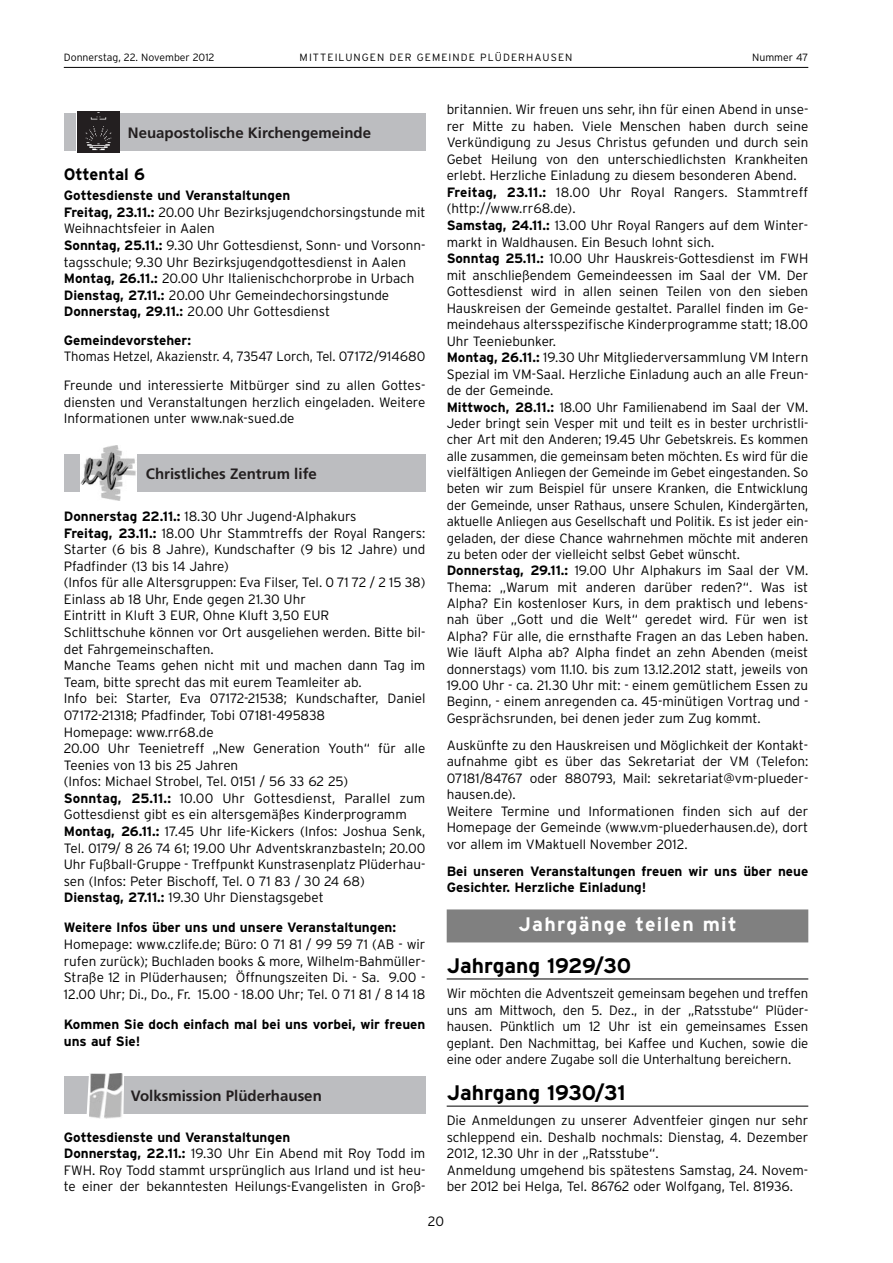
<style>
.page{position:relative;width:893px;height:1263px;background:#fff}
.page>*{position:absolute;margin:0;border:0;box-sizing:border-box;transform-origin:0 0}
.t1{font:700 21px "Interstate";color:#000}
.t2{font:700 19.5px "Interstate";letter-spacing:.07em;color:#fff}
.t3{font:700 16.5px "Interstate";letter-spacing:-.005em;color:#000}
.t4{font:700 15px "Frutiger";color:#231f20}
.t5{font:300 13.5px/16.5px "Interstate";color:#000}
.t6{font:700 13.5px/16.6px "Interstate";color:#000}
.t7{font:300 10.5px "Interstate";letter-spacing:.105em;color:#000}
.t8{font:300 10.5px "Interstate";color:#000}
.s1{font-weight:700}
</style>
<div class="page">
<hr style="left:64px;top:67px;width:744px;height:1px;background:#000">
<div style="left:64px;top:1076px;width:361px;height:38px;background:#bcbdc0"></div>
<svg style="left:86px;top:1073px;width:38px;height:46px"></svg>
<img style="left:90px;top:1074px;width:32px;height:44px">
<div style="left:64px;top:455px;width:361px;height:37px;background:#bcbdc0"></div>
<img style="left:81px;top:445px;width:56px;height:56px">
<div style="left:64px;top:114px;width:361px;height:37px;background:#bcbdc0"></div>
<div style="left:76px;top:111px;width:44px;height:42px;background:#231f20"></div>
<img style="left:85px;top:112px;width:27px;height:39px">
<div style="left:446px;top:909px;width:362px;height:33px;background:#808080"></div>
<hr style="left:446px;top:979px;width:362px;height:1px;background:#000">
<hr style="left:446px;top:1106px;width:362px;height:1px;background:#000">
<p class="t8" style="left:64px;top:53px;width:152px">Donnerstag, 22. November 2012</p>
<p class="t7" style="left:299px;top:53px;width:274px">MITTEILUNGEN DER GEMEINDE PLÜDERHAUSEN</p>
<p class="t8" style="left:752px;top:53px;width:58px">Nummer 47</p>
<p class="t4" style="left:128px;top:127px;width:245px">Neuapostolische Kirchengemeinde</p>
<p class="t3" style="left:64px;top:169px;width:83px">Ottental 6</p>
<p class="t5" style="left:64px;top:188px;width:363px"><span class="s1">Gottesdienste und Veranstaltungen<br>Freitag, 23.11.:</span> 20.00 Uhr Bezirksjugendchorsingstunde mit Weihnachtsfeier in Aalen<br><span class="s1">Sonntag, 25.11.:</span> 9.30 Uhr Gottesdienst, Sonn- und Vorsonn&shy;tagsschule; 9.30 Uhr Bezirksjugendgottesdienst in Aalen <span class="s1">Montag, 26.11.:</span> 20.00 Uhr Italienischchorprobe in Urbach <span class="s1">Dienstag, 27.11.:</span> 20.00 Uhr Gemeindechorsingstunde <span class="s1">Donnerstag, 29.11.:</span> 20.00 Uhr Gottesdienst</p>
<p class="t6" style="left:64px;top:333px;width:129px">Gemeindevorsteher:</p>
<p class="t5" style="left:64px;top:344px;width:363px;line-height:28.7px">Thomas Hetzel, Akazienstr. 4, 73547 Lorch, Tel. 07172/914680<br>Freunde und interessierte Mitbürger sind zu allen Gottes-</p>
<p class="t5" style="left:64px;top:395px;width:363px">diensten und Veranstaltungen herzlich eingeladen. Weitere<br>Informationen unter www.nak-sued.de</p>
<p class="t4" style="left:146px;top:468px;width:172px">Christliches Zentrum life</p>
<p class="t5" style="left:64px;top:509px;width:363px"><span class="s1">Donnerstag 22.11.:</span> 18.30 Uhr Jugend-Alphakurs<br><span class="s1">Freitag, 23.11.:</span> 18.00 Uhr Stammtreffs der Royal Rangers:<br>Starter (6 bis 8 Jahre), Kundschafter (9 bis 12 Jahre) und Pfadfinder (13 bis 14 Jahre)<br>(Infos für alle Altersgruppen: Eva Filser, Tel. 0 71 72 / 2 15 38)<br>Einlass ab 18 Uhr, Ende gegen 21.30 Uhr<br>Eintritt in Kluft 3 EUR, Ohne Kluft 3,50 EUR<br>Schlittschuhe können vor Ort ausgeliehen werden. Bitte bil&shy;det Fahrgemeinschaften.<br>Manche Teams gehen nicht mit und machen dann Tag im Team, bitte sprecht das mit eurem Teamleiter ab.<br>Info bei: Starter, Eva 07172-21538; Kundschafter, Daniel 07172-21318; Pfadfinder, Tobi 07181-495838<br>Homepage: www.rr68.de<br>20.00 Uhr Teenietreff „New Generation Youth“ für alle Teenies von 13 bis 25 Jahren<br>(Infos: Michael Strobel, Tel. 0151 / 56 33 62 25)<br><span class="s1">Sonntag, 25.11.:</span> 10.00 Uhr Gottesdienst, Parallel zum Gottesdienst gibt es ein altersgemäßes Kinderprogramm <span class="s1">Montag, 26.11.:</span> 17.45 Uhr life-Kickers (Infos: Joshua Senk, Tel. 0179/ 8 26 74 61; 19.00 Uhr Adventskranzbasteln; 20.00<br>Uhr Fußball-Gruppe - Treffpunkt Kunstrasenplatz Plüderhau&shy;sen (Infos: Peter Bischoff, Tel. 0 71 83 / 30 24 68)<br><span class="s1">Dienstag, 27.11.:</span> 19.30 Uhr Dienstagsgebet</p>
<p class="t6" style="left:64px;top:920px;width:334px">Weitere Infos über uns und unsere Veranstaltungen:</p>
<p class="t5" style="left:64px;top:937px;width:363px;text-align:justify">Homepage: www.czlife.de; Büro: 0 71 81 / 99 59 71 (AB - wir rufen zurück); Buchladen books &amp; more, Wilhelm-Bahmüller-Straße 12 in Plüderhausen; Öffnungszeiten Di. - Sa. 9.00 - 12.00 Uhr; Di., Do., Fr. 15.00 - 18.00 Uhr; Tel. 0 71 81 / 8 14 18</p>
<p class="t6" style="left:64px;top:1017px;width:363px">Kommen Sie doch einfach mal bei uns vorbei, wir freuen uns auf Sie!</p>
<p class="t4" style="left:131px;top:1090px;width:192px">Volksmission Plüderhausen</p>
<p class="t5" style="left:64px;top:1130px;width:363px"><span class="s1">Gottesdienste und Veranstaltungen<br>Donnerstag, 22.11.:</span> 19.30 Uhr Ein Abend mit Roy Todd im FWH. Roy Todd stammt ursprünglich aus Irland und ist heu&shy;te einer der bekanntesten Heilungs-Evangelisten in Groß-</p>
<p class="t5" style="left:446px;top:103px;width:363px">britannien. Wir freuen uns sehr, ihn für einen Abend in unse&shy;rer Mitte zu haben. Viele Menschen haben durch seine Verkündigung zu Jesus Christus gefunden und durch sein Gebet Heilung von den unterschiedlichsten Krankheiten erlebt. Herzliche Einladung zu diesem besonderen Abend.<br><span class="s1">Freitag, 23.11.:</span> 18.00 Uhr Royal Rangers. Stammtreff (http://www.rr68.de).<br><span class="s1">Samstag, 24.11.:</span> 13.00 Uhr Royal Rangers auf dem Winter&shy;markt in Waldhausen. Ein Besuch lohnt sich.<br><span class="s1">Sonntag 25.11.:</span> 10.00 Uhr Hauskreis-Gottesdienst im FWH mit anschließendem Gemeindeessen im Saal der VM. Der Gottesdienst wird in allen seinen Teilen von den sieben Hauskreisen der Gemeinde gestaltet. Parallel finden im Ge&shy;meindehaus altersspezifische Kinderprogramme statt; 18.00<br>Uhr Teeniebunker.<br><span class="s1">Montag, 26.11.:</span> 19.30 Uhr Mitgliederversammlung VM Intern Spezial im VM-Saal. Herzliche Einladung auch an alle Freun&shy;de der Gemeinde.<br><span class="s1">Mittwoch, 28.11.:</span> 18.00 Uhr Familienabend im Saal der VM.<br>Jeder bringt sein Vesper mit und teilt es in bester urchristli&shy;cher Art mit den Anderen; 19.45 Uhr Gebetskreis. Es kommen alle zusammen, die gemeinsam beten möchten. Es wird für die vielfältigen Anliegen der Gemeinde im Gebet eingestanden. So beten wir zum Beispiel für unsere Kranken, die Entwicklung der Gemeinde, unser Rathaus, unsere Schulen, Kindergärten, aktuelle Anliegen aus Gesellschaft und Politik. Es ist jeder ein&shy;geladen, der diese Chance wahrnehmen möchte mit anderen zu beten oder der vielleicht selbst Gebet wünscht.<br><span class="s1">Donnerstag, 29.11.:</span> 19.00 Uhr Alphakurs im Saal der VM.<br>Thema: „Warum mit anderen darüber reden?“. Was ist Alpha? Ein kostenloser Kurs, in dem praktisch und lebens&shy;nah über „Gott und die Welt“ geredet wird. Für wen ist Alpha? Für alle, die ernsthafte Fragen an das Leben haben.<br>Wie läuft Alpha ab? Alpha findet an zehn Abenden (meist donnerstags) vom 11.10. bis zum 13.12.2012 statt, jeweils von 19.00 Uhr - ca. 21.30 Uhr mit: - einem gemütlichem Essen zu Beginn, - einem anregenden ca. 45-minütigen Vortrag und - Gesprächsrunden, bei denen jeder zum Zug kommt.</p>
<p class="t5" style="left:446px;top:738px;width:363px">Auskünfte zu den Hauskreisen und Möglichkeit der Kontakt&shy;aufnahme gibt es über das Sekretariat der VM (Telefon:<br>07181/84767 oder 880793, Mail: sekretariat@vm-plueder&shy;hausen.de).<br>Weitere Termine und Informationen finden sich auf der Homepage der Gemeinde (www.vm-pluederhausen.de), dort vor allem im VMaktuell November 2012.</p>
<p class="t6" style="left:446px;top:864px;width:363px">Bei unseren Veranstaltungen freuen wir uns über neue<br>Gesichter. Herzliche Einladung!</p>
<h2 class="t2" style="left:518px;top:917px;width:220px">Jahrgänge teilen mit</h2>
<h1 class="t1" style="left:446px;top:958px;width:186px">Jahrgang 1929/30</h1>
<p class="t5" style="left:446px;top:987px;width:363px;text-align:justify">Wir möchten die Adventszeit gemeinsam begehen und treffen uns am Mittwoch, den 5. Dez., in der „Ratsstube“ Plüder&shy;hausen. Pünktlich um 12 Uhr ist ein gemeinsames Essen geplant. Den Nachmittag, bei Kaffee und Kuchen, sowie die eine oder andere Zugabe soll die Unterhaltung bereichern.</p>
<h1 class="t1" style="left:446px;top:1085px;width:180px">Jahrgang 1930/31</h1>
<p class="t5" style="left:446px;top:1114px;width:363px">Die Anmeldungen zu unserer Adventfeier gingen nur sehr schleppend ein. Deshalb nochmals: Dienstag, 4. Dezember 2012, 12.30 Uhr in der „Ratsstube“.<br>Anmeldung umgehend bis spätestens Samstag, 24. Novem&shy;ber 2012 bei Helga, Tel. 86762 oder Wolfgang, Tel. 81936.</p>
<p class="t5" style="left:428px;top:1214px;width:18px">20</p>
</div>
